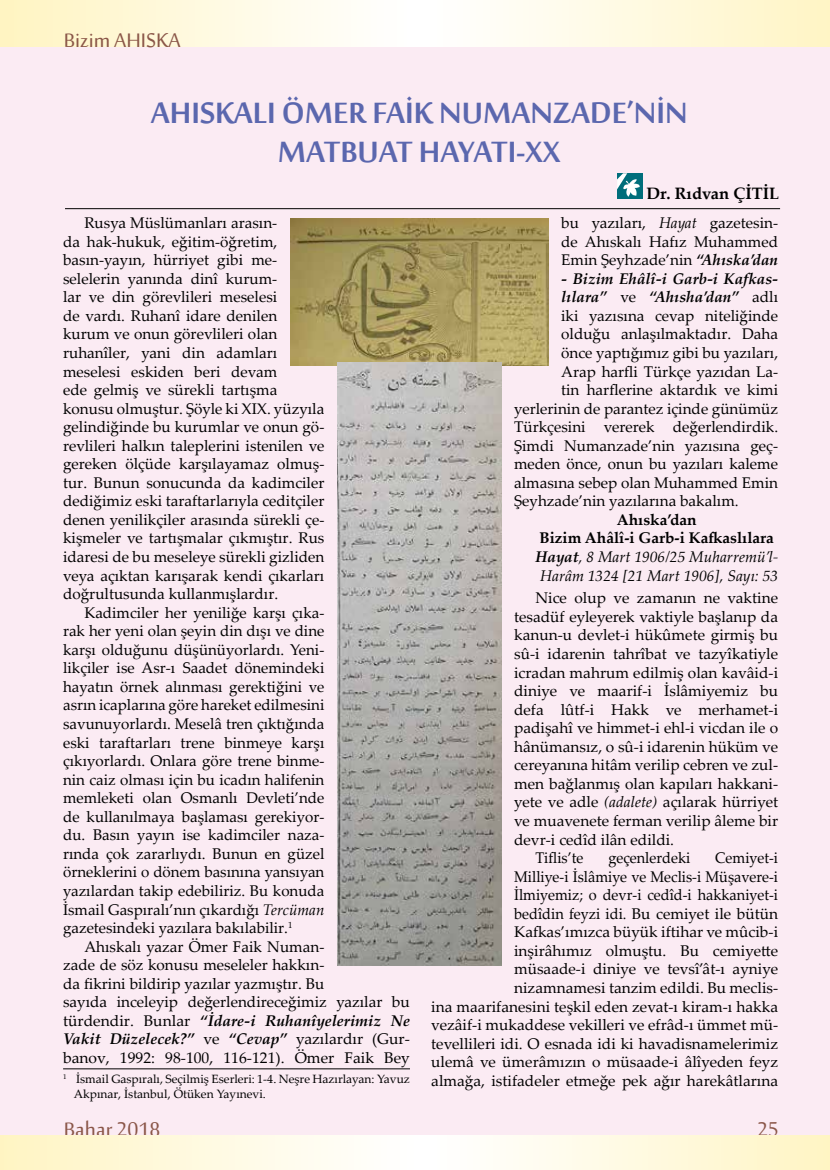
<style>
.page{position:relative;width:830px;height:1170px;background:#fff}
.page>*{position:absolute;margin:0;border:0;box-sizing:border-box;transform-origin:0 0}
.t1{font:700 40.5px/39px "Sakkal Majalla";color:#5b67ae;text-align:center}
.t2{font:27px "Sakkal Majalla";color:#8a5648}
.t3{font:700 16.5px "Palatino Linotype";color:#000}
.t4{font:15.45px/18.6px "Palatino Linotype";color:#000}
.t5{font:15.45px/18.6px "Palatino Linotype";color:#000;text-align:right;scale:.94 1}
.t6{font:italic 15.45px/18.6px "Palatino Linotype";color:#000;text-align:center}
.t7{font:italic 700 15.45px "Palatino Linotype";color:#000}
.t8{font:12px/14.4px "Palatino Linotype";color:#000}
.s1{font-style:italic}
.s2{font-weight:700;font-style:italic}
.s3{font-weight:400;font-style:normal}
.s4{font-weight:700;font-style:normal}
.s5{font-weight:700}
</style>
<div class="page">
<div style="left:0;top:31px;width:829px;height:1106px;background:#fbebf3"></div>
<hr style="left:65px;top:208px;width:714px;height:1px;background:#000">
<div style="left:616px;top:173px;width:26px;height:26px;background:#006e7b"></div>
<svg style="left:616px;top:173px;width:23px;height:24px"></svg>
<hr style="left:63px;top:1068px;width:347px;height:1px;background:#000">
<img style="left:290px;top:218px;width:258px;height:147px">
<img style="left:337px;top:363px;width:164px;height:602px">
<svg style="left:0;top:0;width:829px;height:47px"></svg>
<svg style="left:0;top:1135px;width:829px;height:2px"></svg>
<svg style="left:0;top:1139px;width:829px;height:30px"></svg>
<h2 class="t2" style="left:64px;top:22px;width:118px">Bizim AHISKA</h2>
<h1 class="t1" style="left:151px;top:89px;width:538px">AHISKALI ÖMER FAİK NUMANZADE’NİN<br>MATBUAT HAYATI-XX</h1>
<p class="t3" style="left:646px;top:181px;width:134px">Dr. Rıdvan ÇİTİL</p>
<p class="t4" style="left:63px;top:213px;width:263px;text-indent:21px">Rusya Müslümanları arasın-<br>da hak-hukuk, eğitim-öğretim, basın-yayın, hürriyet gibi me&shy;selelerin yanında dinî kurum-<br>lar ve din görevlileri meselesi<br>de vardı. Ruhanî idare denilen kurum ve onun görevlileri olan ruhanîler, yani din adamları meselesi eskiden beri devam<br>ede gelmiş ve sürekli tartışma konusu olmuştur. Şöyle ki XIX. yüzyıla gelindiğinde bu kurumlar ve onun gö&shy;revlileri halkın taleplerini istenilen ve gereken ölçüde karşılayamaz olmuş&shy;tur. Bunun sonucunda da kadimciler dediğimiz eski taraftarlarıyla ceditçiler denen yenilikçiler arasında sürekli çe&shy;kişmeler ve tartışmalar çıkmıştır. Rus idaresi de bu meseleye sürekli gizliden veya açıktan karışarak kendi çıkarları doğrultusunda kullanmışlardır.</p>
<p class="t4" style="left:63px;top:602px;width:263px;text-align:justify;text-indent:21px">Kadimciler her yeniliğe karşı çıka&shy;rak her yeni olan şeyin din dışı ve dine karşı olduğunu düşünüyorlardı. Yeni&shy;likçiler ise Asr-ı Saadet dönemindeki hayatın örnek alınması gerektiğini ve asrın icaplarına göre hareket edilmesini savunuyorlardı. Meselâ tren çıktığında eski taraftarları trene binmeye karşı çıkıyorlardı. Onlara göre trene binme&shy;nin caiz olması için bu icadın halifenin memleketi olan Osmanlı Devleti’nde de kullanılmaya başlaması gerekiyor&shy;du. Basın yayın ise kadimciler naza&shy;rında çok zararlıydı. Bunun en güzel örneklerini o dönem basınına yansıyan yazılardan takip edebiliriz. Bu konuda İsmail Gaspıralı’nın çıkardığı <span class="s1">Tercüman </span>gazetesindeki yazılara bakılabilir.<sup>1</sup></p>
<p class="t4" style="left:63px;top:936px;width:348px;text-indent:21px">Ahıskalı yazar Ömer Faik Numan-<br>zade de söz konusu meseleler hakkın-<br>da fikrini bildirip yazılar yazmıştır. Bu<br>sayıda inceleyip değerlendireceğimiz yazılar bu türdendir. Bunlar <span class="s2">“İdare-i Ruhanîyelerimiz Ne Vakit Düzelecek?”</span> ve <span class="s2">“Cevap”</span> yazılardır (Gur&shy;banov, 1992: 98-100, 116-121). Ömer Faik Bey</p>
<p class="t8" style="left:74px;top:1071px;width:337px;text-indent:-11px"><sup>1</sup> İsmail Gaspıralı, Seçilmiş Eserleri: 1-4. Neşre Hazırlayan: Yavuz<br>Akpınar, İstanbul, Ötüken Yayınevi.</p>
<p class="t4" style="left:561px;top:213px;width:218px;text-align:justify">bu yazıları, <span class="s1">Hayat</span> gazetesin&shy;de Ahıskalı Hafız Muhammed Emin Şeyhzade’nin <span class="s2">“Ahıska’dan</span></p>
<p class="t7" style="left:561px;top:267px;width:218px">- Bizim Ehâlî-i Garb-i Kafkas-</p>
<p class="t7" style="left:561px;top:286px;width:218px">lılara” <span class="s3">ve</span> “Ahısha’dan” <span class="s3">adlı</span></p>
<p class="t4" style="left:561px;top:306px;width:218px">iki yazısına cevap niteliğinde</p>
<p class="t4" style="left:561px;top:324px;width:218px">olduğu anlaşılmaktadır. Daha</p>
<p class="t4" style="left:561px;top:343px;width:218px">önce yaptığımız gibi bu yazıları,</p>
<p class="t4" style="left:561px;top:361px;width:218px">Arap harfli Türkçe yazıdan La-</p>
<p class="t4" style="left:561px;top:380px;width:218px">tin harflerine aktardık ve kimi</p>
<p class="t4" style="left:514px;top:398px;width:265px">yerlerinin de parantez içinde günümüz</p>
<p class="t4" style="left:514px;top:417px;width:265px">Türkçesini vererek değerlendirdik.</p>
<p class="t4" style="left:514px;top:435px;width:265px">Şimdi Numanzade’nin yazısına geç-</p>
<p class="t4" style="left:514px;top:454px;width:265px">meden önce, onun bu yazıları kaleme</p>
<p class="t4" style="left:514px;top:472px;width:265px">almasına sebep olan Muhammed Emin</p>
<p class="t4" style="left:514px;top:491px;width:226px">Şeyhzade’nin yazılarına bakalım.</p>
<p class="t6" style="left:535px;top:510px;width:244px"><span class="s4">Ahıska’dan<br>Bizim Ahâlî-i Garb-i Kafkaslılara<br></span><span class="s5">Hayat</span>, 8 Mart 1906/25 Muharremü’l-<br>Harâm 1324 [21 Mart 1906], Sayı: 53</p>
<p class="t4" style="left:535px;top:588px;width:244px">Nice olup ve zamanın ne vaktine</p>
<p class="t4" style="left:514px;top:606px;width:265px">tesadüf eyleyerek vaktiyle başlanıp da</p>
<p class="t4" style="left:514px;top:625px;width:265px">kanun-u devlet-i hükûmete girmiş bu</p>
<p class="t4" style="left:514px;top:644px;width:265px">sû-i idarenin tahrîbat ve tazyîkatiyle</p>
<p class="t4" style="left:514px;top:662px;width:265px">icradan mahrum edilmiş olan kavâid-i</p>
<p class="t4" style="left:514px;top:681px;width:265px">diniye ve maarif-i İslâmiyemiz bu</p>
<p class="t4" style="left:514px;top:699px;width:265px">defa lûtf-i Hakk ve merhamet-i</p>
<p class="t4" style="left:514px;top:718px;width:265px">padişahî ve himmet-i ehl-i vicdan ile o</p>
<p class="t4" style="left:514px;top:736px;width:265px">hânümansız, o sû-i idarenin hüküm ve</p>
<p class="t4" style="left:514px;top:755px;width:265px">cereyanına hitâm verilip cebren ve zul-</p>
<p class="t4" style="left:514px;top:773px;width:265px">men bağlanmış olan kapıları hakkani-</p>
<p class="t4" style="left:514px;top:792px;width:265px">yete ve adle <span class="s1">(adalete)</span> açılarak hürriyet</p>
<p class="t4" style="left:514px;top:810px;width:265px">ve muavenete ferman verilip âleme bir</p>
<p class="t4" style="left:514px;top:829px;width:161px">devr-i cedîd ilân edildi.</p>
<p class="t5" style="left:535px;top:847px;width:53px">Tiflis’te</p>
<p class="t5" style="left:608px;top:847px;width:89px">geçenlerdeki</p>
<p class="t5" style="left:431px;top:847px;width:370px">Cemiyet-i<br>Milliye-i İslâmiye ve Meclis-i Müşavere-i<br>İlmiyemiz; o devr-i cedîd-i hakkaniyet-i<br>bedîdin feyzi idi. Bu cemiyet ile bütün Kafkas’ımızca büyük iftihar ve mûcib-i<br>inşirâhımız olmuştu. Bu cemiyette<br>müsaade-i diniye ve tevsî’ât-ı ayniye nizamnamesi tanzim edildi. Bu meclis-<br>ina maarifanesini teşkil eden zevat-ı kiram-ı hakka vezâif-i mukaddese vekilleri ve efrâd-ı ümmet mü&shy;tevellileri idi. O esnada idi ki havadisnamelerimiz ulemâ ve ümerâmızın o müsaade-i âlîyeden feyz almağa, istifadeler etmeğe pek ağır harekâtlarına</p>
<h2 class="t2" style="left:64px;top:1110px;width:98px">Bahar 2018</h2>
<h2 class="t2" style="left:756px;top:1110px;width:23px">25</h2>
</div>
